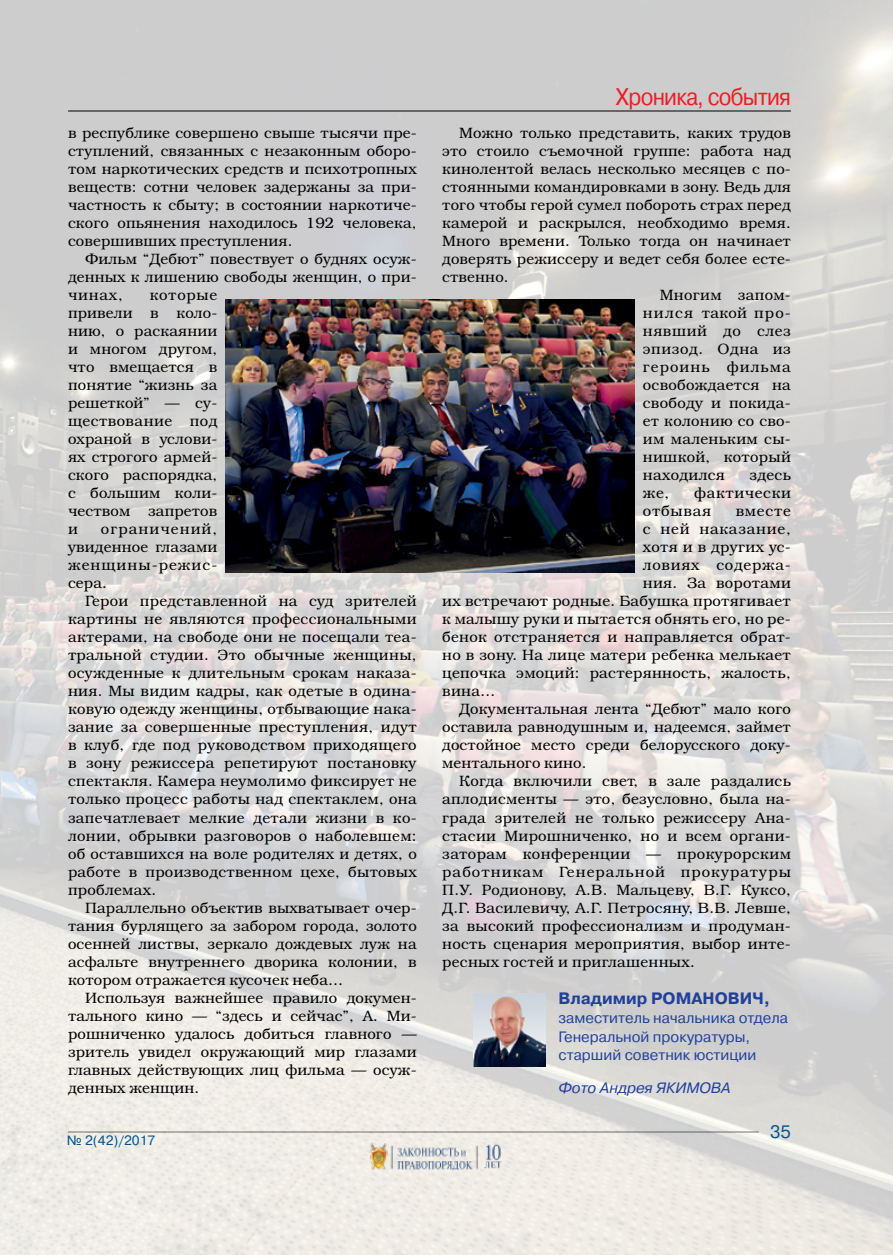
<style>
.page{position:relative;width:893px;height:1255px;background:#fff}
.page>*{position:absolute;margin:0;border:0;box-sizing:border-box;transform-origin:0 0}
.t1{font:24px "Pragmatica C";letter-spacing:-.03em;color:#ed1d24;scale:.9 1}
.t2{font:18px "Pragmatica C";color:#005495}
.t3{font:700 16.5px "Pragmatica C";color:#21409a}
.t4{font:300 15px/18px "Bookman C";letter-spacing:.02em;color:#000;text-align:justify}
.t5{font:15px/18.8px "Pragmatica C";color:#21409a}
.t6{font:300 15px "Bookman C";letter-spacing:.07em;color:#000}
.t7{font:300 15px/18px "Bookman C";letter-spacing:.04em;color:#000}
.t8{font:300 15px "Bookman C";letter-spacing:.05em;color:#000}
.t9{font:italic 15px "Pragmatica C";color:#21409a}
.t10{font:300 15px "Bookman C";letter-spacing:.08em;color:#000}
.t11{font:13.5px "Pragmatica C";color:#005495}
</style>
<div class="page">
<img style="left:0;top:0;width:893px;height:1254px">
<hr style="left:68px;top:111px;width:723px;height:1px;background:#000">
<hr style="left:68px;top:1131px;width:691px;height:1px;background:#000">
<img style="left:365px;top:1139px;width:141px;height:34px">
<img style="left:226px;top:300px;width:408px;height:272px">
<img style="left:473px;top:993px;width:72px;height:72px">
<p class="t4" style="left:68px;top:124px;width:350px">в республике совершено свыше тысячи пре&shy;ступлений, связанных с незаконным оборо&shy;том наркотических средств и психотропных веществ: сотни человек задержаны за при&shy;частность к сбыту; в состоянии наркотиче&shy;ского опьянения находилось 192 человека, совершивших преступления.</p>
<p class="t4" style="left:68px;top:250px;width:350px;text-indent:17px">Фильм “Дебют” повествует о буднях осуж&shy;денных к лишению свободы женщин, о при&shy;чинах,</p>
<p class="t4" style="left:68px;top:286px;width:151px;text-indent:82px">которые привели в коло&shy;нию, о раскаянии и многом другом, что вмещается в понятие “жизнь за решеткой” — су&shy;ществование под охраной в услови&shy;ях строгого армей&shy;ского распорядка, с большим коли&shy;чеством запретов и</p>
<p class="t4" style="left:68px;top:520px;width:151px;text-indent:33px">ограничений, увиденное глазами женщины-режис&shy;сера.</p>
<p class="t4" style="left:68px;top:592px;width:350px;text-indent:17px">Герои представленной на суд зрителей картины не являются профессиональными актерами, на свободе они не посещали теа&shy;тральной студии. Это обычные женщины, осужденные к длительным срокам наказа&shy;ния. Мы видим кадры, как одетые в одина&shy;ковую одежду женщины, отбывающие нака&shy;зание за совершенные преступления, идут в клуб, где под руководством приходящего в зону режиссера репетируют постановку спектакля. Камера неумолимо фиксирует не только процесс работы над спектаклем, она запечатлевает мелкие детали жизни в ко&shy;лонии, обрывки разговоров о наболевшем: об оставшихся на воле родителях и детях, о работе в производственном цехе, бытовых проблемах.</p>
<p class="t4" style="left:68px;top:898px;width:350px;text-indent:17px">Параллельно объектив выхватывает очер&shy;тания бурлящего за забором города, золото осенней листвы, зеркало дождевых луж на асфальте внутреннего дворика колонии, в котором отражается кусочек неба…</p>
<p class="t4" style="left:68px;top:988px;width:350px;text-indent:17px">Используя важнейшее правило докумен&shy;тального кино — “здесь и сейчас”, А. Ми&shy;рошниченко удалось добиться главного — зритель увидел окружающий мир глазами главных действующих лиц фильма — осуж&shy;денных женщин.</p>
<p class="t11" style="left:67px;top:1132px;width:90px">№ 2(42)/2017</p>
<h1 class="t1" style="left:616px;top:83px;width:196px">Хроника, события</h1>
<p class="t4" style="left:459px;top:124px;width:333px">Можно только представить, каких трудов</p>
<p class="t4" style="left:442px;top:142px;width:350px">это стоило съемочной группе: работа над</p>
<p class="t4" style="left:442px;top:160px;width:350px">кинолентой велась несколько месяцев с по-</p>
<p class="t4" style="left:442px;top:178px;width:350px">стоянными командировками в зону. Ведь для</p>
<p class="t4" style="left:442px;top:196px;width:350px">того чтобы герой сумел побороть страх перед</p>
<p class="t4" style="left:442px;top:214px;width:350px">камерой и раскрылся, необходимо время.</p>
<p class="t4" style="left:442px;top:232px;width:350px">Много времени. Только тогда он начинает</p>
<p class="t4" style="left:442px;top:250px;width:350px">доверять режиссеру и ведет себя более есте-</p>
<p class="t4" style="left:442px;top:268px;width:68px">ственно.</p>
<p class="t4" style="left:660px;top:286px;width:133px">Многим запом-</p>
<p class="t10" style="left:643px;top:304px;width:150px">нился такой про-</p>
<p class="t7" style="left:643px;top:322px;width:150px">нявший до слез</p>
<p class="t7" style="left:643px;top:340px;width:150px">эпизод. Одна из</p>
<p class="t6" style="left:643px;top:358px;width:150px">героинь фильма</p>
<p class="t4" style="left:643px;top:376px;width:150px">освобождается на</p>
<p class="t4" style="left:643px;top:394px;width:150px">свободу и покида-</p>
<p class="t4" style="left:643px;top:412px;width:150px">ет колонию со сво-</p>
<p class="t4" style="left:643px;top:430px;width:150px">им маленьким сы-</p>
<p class="t4" style="left:643px;top:448px;width:150px">нишкой, который</p>
<p class="t4" style="left:643px;top:466px;width:83px">находился</p>
<p class="t4" style="left:749px;top:466px;width:43px">здесь</p>
<p class="t4" style="left:643px;top:484px;width:28px">же,</p>
<p class="t7" style="left:643px;top:484px;width:150px;text-indent:51px">фактически отбывая</p>
<p class="t4" style="left:736px;top:502px;width:57px">вместе</p>
<p class="t8" style="left:643px;top:520px;width:150px">с ней наказание,</p>
<p class="t4" style="left:643px;top:538px;width:150px">хотя и в других ус-</p>
<p class="t8" style="left:643px;top:556px;width:150px">ловиях содержа-</p>
<p class="t4" style="left:643px;top:574px;width:150px">ния. За воротами</p>
<p class="t4" style="left:442px;top:592px;width:350px">их встречают родные. Бабушка протягивает</p>
<p class="t4" style="left:442px;top:610px;width:350px">к малышу руки и пытается обнять его, но ре-</p>
<p class="t4" style="left:442px;top:628px;width:350px">бенок отстраняется и направляется обрат-</p>
<p class="t4" style="left:442px;top:646px;width:350px">но в зону. На лице матери ребенка мелькает</p>
<p class="t4" style="left:442px;top:664px;width:350px">цепочка эмоций: растерянность, жалость,</p>
<p class="t4" style="left:442px;top:682px;width:55px">вина...</p>
<p class="t4" style="left:459px;top:700px;width:333px">Документальная лента “Дебют” мало кого</p>
<p class="t4" style="left:442px;top:718px;width:350px">оставила равнодушным и, надеемся, займет</p>
<p class="t4" style="left:442px;top:736px;width:350px">достойное место среди белорусского доку-</p>
<p class="t4" style="left:442px;top:754px;width:146px">ментального кино.</p>
<p class="t4" style="left:459px;top:772px;width:333px">Когда включили свет, в зале раздались</p>
<p class="t4" style="left:442px;top:790px;width:350px">аплодисменты — это, безусловно, была на-</p>
<p class="t4" style="left:442px;top:808px;width:350px">града зрителей не только режиссеру Ана-</p>
<p class="t4" style="left:442px;top:826px;width:350px">стасии Мирошниченко, но и всем органи-</p>
<p class="t4" style="left:442px;top:844px;width:350px">заторам конференции — прокурорским</p>
<p class="t6" style="left:442px;top:862px;width:350px">работникам Генеральной прокуратуры</p>
<p class="t4" style="left:442px;top:880px;width:350px">П.У. Родионову, А.В. Мальцеву, В.Г. Куксо,</p>
<p class="t4" style="left:442px;top:898px;width:350px">Д.Г. Василевичу, А.Г. Петросяну, В.В. Левше,</p>
<p class="t4" style="left:442px;top:916px;width:350px">за высокий профессионализм и продуман-</p>
<p class="t4" style="left:442px;top:934px;width:350px">ность сценария мероприятия, выбор инте-</p>
<p class="t4" style="left:442px;top:952px;width:254px">ресных гостей и приглашенных.</p>
<p class="t3" style="left:558px;top:989px;width:213px">Владимир РОМАНОВИЧ,</p>
<p class="t5" style="left:558px;top:1008px;width:231px">заместитель начальника отдела<br>Генеральной прокуратуры, старший советник юстиции</p>
<p class="t9" style="left:558px;top:1079px;width:174px">Фото Андрея ЯКИМОВА</p>
<p class="t2" style="left:770px;top:1121px;width:22px">35</p>
</div>
